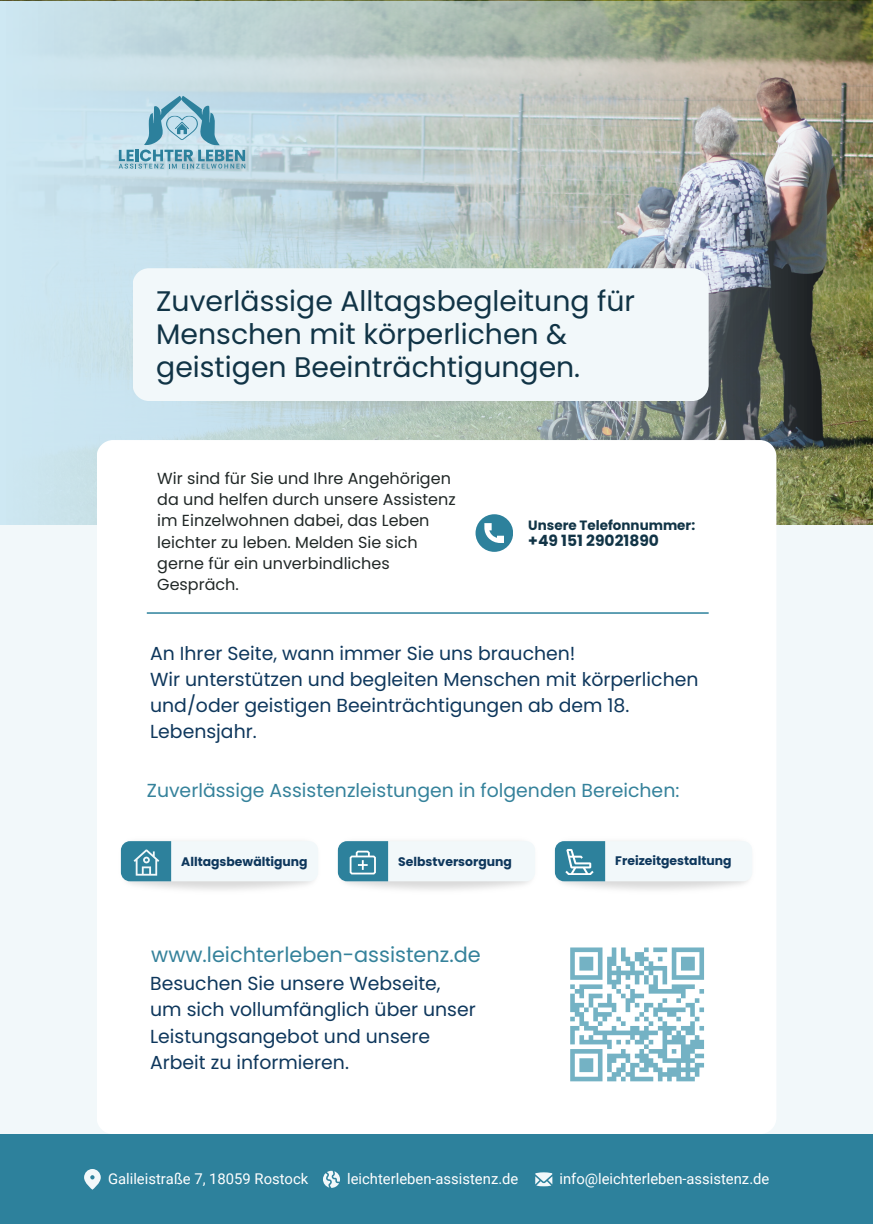
<style>
.page{position:relative;width:873px;height:1224px;background:#f2f8fa}
.page>*{position:absolute;margin:0;border:0;box-sizing:border-box;transform-origin:0 0}
.t1{font:28.2px/33px "Poppins";color:#113446}
.t2{font:20.8px "Poppins";color:#35829b}
.t3{font:18.8px/26.2px "Poppins";color:#0e375c}
.t4{font:18.8px "Poppins";color:#35829b}
.t5{font:16px/21.4px "Poppins";color:#202726}
.t6{font:700 15.4px "Poppins";color:#113446}
.t7{font:14.8px "Roboto";color:#fff}
.t8{font:700 13.4px "Poppins";color:#113446}
.t9{font:700 12.4px "Poppins";color:#0e375c}
</style>
<div class="page">
<img style="left:0;top:0;width:873px;height:525px">
<div style="left:97px;top:440px;width:679px;height:693px;background:#fff;border-radius:16px"></div>
<div style="left:0;top:1134px;width:873px;height:90px;background:#2d819c"></div>
<div style="left:476px;top:514px;width:37px;height:38px;background:#2d819c;border-radius:50%"></div>
<svg style="left:484px;top:523px;width:20px;height:20px"></svg>
<svg style="left:121px;top:841px;width:197px;height:40px"></svg>
<svg style="left:338px;top:841px;width:197px;height:40px"></svg>
<svg style="left:555px;top:841px;width:197px;height:40px"></svg>
<div style="left:133px;top:268px;width:575px;height:133px;background:#f2f8fa;border-radius:16px"></div>
<svg style="left:119px;top:150px;width:126px;height:19px;background:#84b3c4"></svg>
<img style="left:144px;top:96px;width:76px;height:50px">
<img style="left:166px;top:116px;width:33px;height:24px">
<svg style="left:177px;top:129px;width:10px;height:5px"></svg>
<img style="left:175px;top:121px;width:14px;height:8px">
<svg style="left:535px;top:1172px;width:17px;height:14px"></svg>
<svg style="left:323px;top:1171px;width:17px;height:17px"></svg>
<svg style="left:84px;top:1169px;width:17px;height:21px"></svg>
<svg style="left:570px;top:947px;width:134px;height:135px"></svg>
<hr style="left:147px;top:612px;width:562px;height:2px;background:#2d819c">
<h1 class="t1" style="left:156px;top:284px;width:480px">Zuverlässige Alltagsbegleitung für<br>Menschen mit körperlichen &amp; geistigen Beeinträchtigungen.</h1>
<p class="t5" style="left:157px;top:468px;width:300px">Wir sind für Sie und Ihre Angehörigen da und helfen durch unsere Assistenz im Einzelwohnen dabei, das Leben leichter zu leben. Melden Sie sich gerne für ein unverbindliches<br>Gespräch.</p>
<p class="t8" style="left:528px;top:517px;width:168px">Unsere Telefonnummer:</p>
<p class="t6" style="left:528px;top:532px;width:132px">+49 151 29021890</p>
<p class="t3" style="left:150px;top:640px;width:550px">An Ihrer Seite, wann immer Sie uns brauchen!<br>Wir unterstützen und begleiten Menschen mit körperlichen und/oder geistigen Beeinträchtigungen ab dem 18.<br>Lebensjahr.</p>
<p class="t4" style="left:147px;top:779px;width:534px">Zuverlässige Assistenzleistungen in folgenden Bereichen:</p>
<p class="t9" style="left:181px;top:854px;width:128px">Alltagsbewältigung</p>
<p class="t9" style="left:398px;top:854px;width:115px">Selbstversorgung</p>
<p class="t9" style="left:615px;top:854px;width:118px">Freizeitgestaltung</p>
<p class="t2" style="left:151px;top:942px;width:331px">www.leichterleben-assistenz.de</p>
<p class="t3" style="left:150px;top:971px;width:327px">Besuchen Sie unsere Webseite, um sich vollumfänglich über unser<br>Leistungsangebot und unsere<br>Arbeit zu informieren.</p>
<p class="t7" style="left:108px;top:1169px;width:202px">Galileistraße 7, 18059 Rostock</p>
<p class="t7" style="left:347px;top:1168px;width:173px">leichterleben-assistenz.de</p>
<p class="t7" style="left:559px;top:1168px;width:211px">info@leichterleben-assistenz.de</p>
</div>
